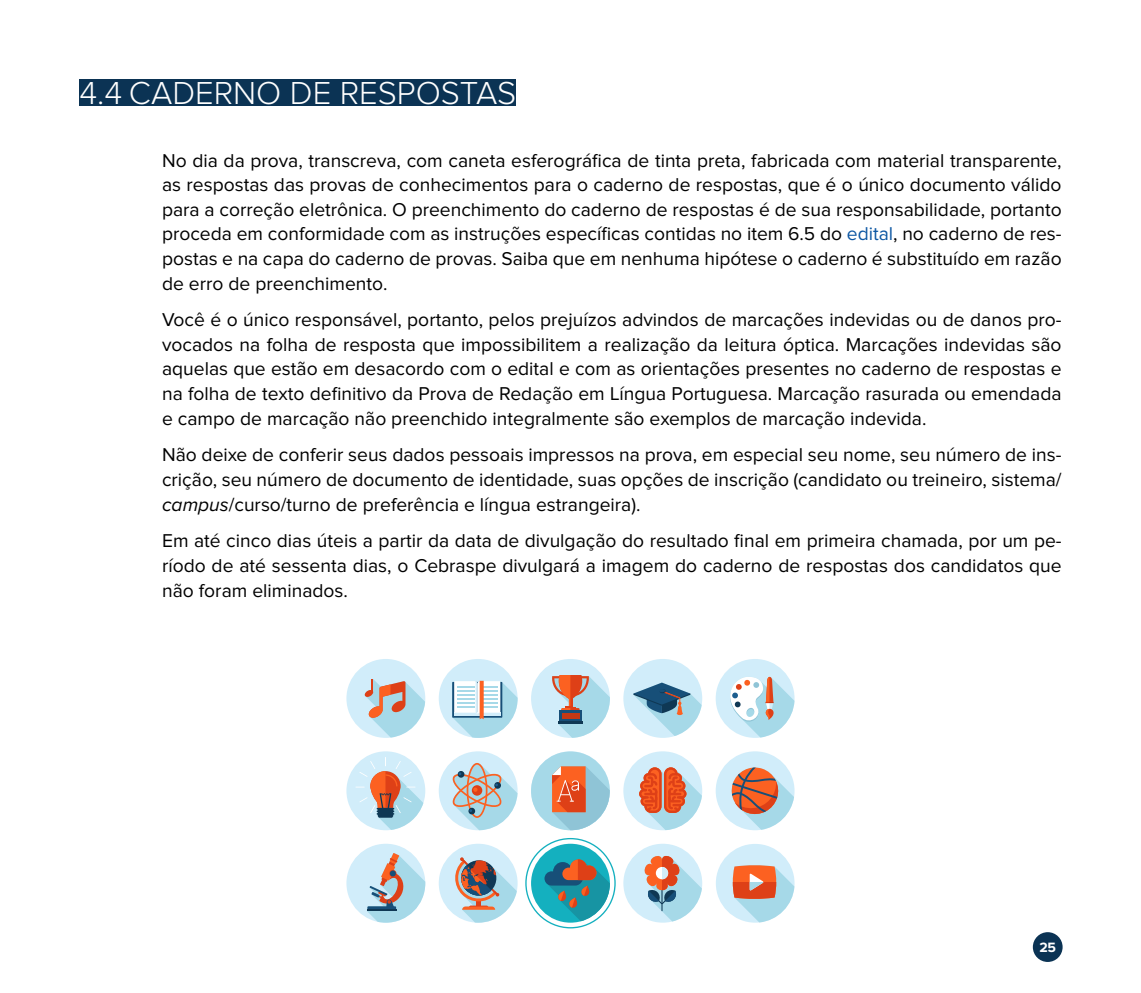
<style>
.page{position:relative;width:1141px;height:993px;background:#fff}
.page>*{position:absolute;margin:0;border:0;box-sizing:border-box;transform-origin:0 0}
.t1{font:300 32.9px "Proxima Nova";color:#fff}
.t2{font:19.25px/24.5px "Proxima Nova";color:#000;text-align:justify}
.t3{font:700 14px "Proxima Nova";color:#fff}
.s1{color:#0d57a3}
.s2{font-style:italic}
</style>
<div class="page">
<div style="left:1033px;top:931px;width:30px;height:30px;background:#0b3354;border-radius:50%"></div>
<div style="left:79px;top:79px;width:437px;height:26px;background:#0b3354"></div>
<div style="left:346px;top:751px;width:79px;height:79px;background:#d1edfa;border-radius:50%"></div>
<svg style="left:355px;top:756px;width:68px;height:73px"></svg>
<div style="left:623px;top:843px;width:79px;height:79px;background:#d1edfa;border-radius:50%"></div>
<svg style="left:640px;top:850px;width:62px;height:71px"></svg>
<svg style="left:525px;top:838px;width:91px;height:90px"></svg>
<div style="left:439px;top:658px;width:79px;height:79px;background:#d1edfa;border-radius:50%"></div>
<svg style="left:452px;top:680px;width:66px;height:57px"></svg>
<div style="left:346px;top:843px;width:79px;height:79px;background:#d1edfa;border-radius:50%"></div>
<svg style="left:367px;top:852px;width:58px;height:70px"></svg>
<div style="left:623px;top:751px;width:79px;height:79px;background:#d1edfa;border-radius:50%"></div>
<svg style="left:639px;top:767px;width:63px;height:62px"></svg>
<div style="left:716px;top:658px;width:79px;height:79px;background:#d1edfa;border-radius:50%"></div>
<svg style="left:720px;top:675px;width:74px;height:62px"></svg>
<div style="left:531px;top:658px;width:79px;height:79px;background:#d1edfa;border-radius:50%"></div>
<svg style="left:552px;top:674px;width:58px;height:63px"></svg>
<svg style="left:559px;top:710px;width:23px;height:11px"></svg>
<div style="left:562px;top:712px;width:17px;height:6px;background:#c43814"></div>
<hr style="left:558px;top:721px;width:25px;height:2px;background:#0f3854">
<div style="left:439px;top:751px;width:79px;height:79px;background:#d1edfa;border-radius:50%"></div>
<svg style="left:450px;top:762px;width:68px;height:68px"></svg>
<div style="left:346px;top:658px;width:79px;height:79px;background:#d1edfa;border-radius:50%"></div>
<svg style="left:364px;top:679px;width:61px;height:58px"></svg>
<div style="left:623px;top:658px;width:79px;height:79px;background:#d1edfa;border-radius:50%"></div>
<svg style="left:633px;top:682px;width:69px;height:53px"></svg>
<div style="left:716px;top:751px;width:79px;height:79px;background:#d1edfa;border-radius:50%"></div>
<svg style="left:729px;top:764px;width:65px;height:65px"></svg>
<div style="left:439px;top:843px;width:79px;height:79px;background:#d1edfa;border-radius:50%"></div>
<svg style="left:453px;top:857px;width:64px;height:65px"></svg>
<div style="left:716px;top:843px;width:79px;height:79px;background:#d1edfa;border-radius:50%"></div>
<svg style="left:732px;top:864px;width:62px;height:58px"></svg>
<div style="left:531px;top:751px;width:79px;height:79px;background:#a6d9e8;border-radius:50%"></div>
<svg style="left:552px;top:760px;width:58px;height:70px"></svg>
<h1 class="t1" style="left:79px;top:78px;width:438px">4.4 CADERNO DE RESPOSTAS</h1>
<p class="t2" style="left:162px;top:149px;width:901px">No dia da prova, transcreva, com caneta esferográfica de tinta preta, fabricada com material transparente, as respostas das provas de conhecimentos para o caderno de respostas, que é o único documento válido para a correção eletrônica. O preenchimento do caderno de respostas é de sua responsabilidade, portanto proceda em conformidade com as instruções específicas contidas no item 6.5 do <span class="s1">edital</span>, no caderno de res&shy;postas e na capa do caderno de provas. Saiba que em nenhuma hipótese o caderno é substituído em razão de erro de preenchimento.</p>
<p class="t2" style="left:162px;top:308px;width:901px">Você é o único responsável, portanto, pelos prejuízos advindos de marcações indevidas ou de danos pro&shy;vocados na folha de resposta que impossibilitem a realização da leitura óptica. Marcações indevidas são aquelas que estão em desacordo com o edital e com as orientações presentes no caderno de respostas e na folha de texto definitivo da Prova de Redação em Língua Portuguesa. Marcação rasurada ou emendada e campo de marcação não preenchido integralmente são exemplos de marcação indevida.</p>
<p class="t2" style="left:162px;top:443px;width:901px">Não deixe de conferir seus dados pessoais impressos na prova, em especial seu nome, seu número de ins&shy;crição, seu número de documento de identidade, suas opções de inscrição (candidato ou treineiro, sistema/ <span class="s2">campus</span>/curso/turno de preferência e língua estrangeira).</p>
<p class="t2" style="left:162px;top:529px;width:901px">Em até cinco dias úteis a partir da data de divulgação do resultado final em primeira chamada, por um pe&shy;ríodo de até sessenta dias, o Cebraspe divulgará a imagem do caderno de respostas dos candidatos que não foram eliminados.</p>
<p class="t3" style="left:1039px;top:940px;width:18px">25</p>
</div>
